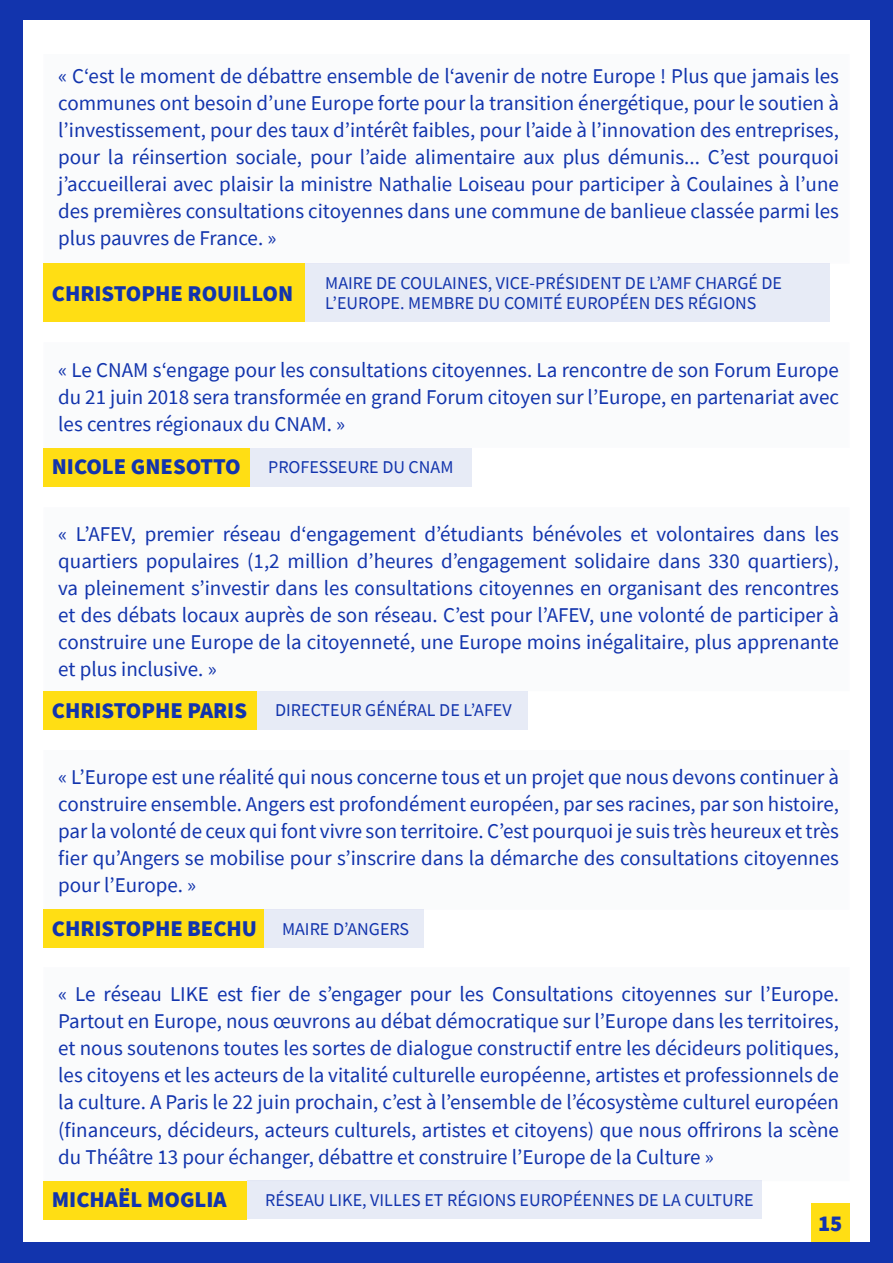
<style>
.page{position:relative;width:893px;height:1263px;background:#1234ad}
.page>*{position:absolute;margin:0;border:0;box-sizing:border-box;transform-origin:0 0}
.t1{font:900 22.5px "Source Sans Pro";color:#1234ad}
.t2{font:21px/27px "Source Sans Pro";color:#1234ad;text-align:justify}
.t3{font:18px "Source Sans Pro";color:#1234ad}
</style>
<div class="page">
<div style="left:23px;top:21px;width:847px;height:1221px;background:#fff"></div>
<div style="left:43px;top:54px;width:807px;height:210px;background:#fafbfc"></div>
<div style="left:43px;top:264px;width:262px;height:58px;background:#ffde14"></div>
<div style="left:305px;top:264px;width:524px;height:58px;background:#e7ebf6"></div>
<div style="left:43px;top:342px;width:807px;height:106px;background:#fafbfc"></div>
<div style="left:43px;top:448px;width:207px;height:38px;background:#ffde14"></div>
<div style="left:250px;top:448px;width:222px;height:38px;background:#e7ebf6"></div>
<div style="left:43px;top:507px;width:807px;height:184px;background:#fafbfc"></div>
<div style="left:43px;top:750px;width:807px;height:160px;background:#fafbfc"></div>
<div style="left:43px;top:910px;width:221px;height:38px;background:#ffde14"></div>
<div style="left:264px;top:910px;width:159px;height:38px;background:#e7ebf6"></div>
<div style="left:43px;top:691px;width:214px;height:38px;background:#ffde14"></div>
<div style="left:257px;top:691px;width:270px;height:38px;background:#e7ebf6"></div>
<div style="left:43px;top:967px;width:807px;height:214px;background:#fafbfc"></div>
<div style="left:43px;top:1181px;width:204px;height:38px;background:#ffde14"></div>
<div style="left:247px;top:1181px;width:514px;height:38px;background:#e7ebf6"></div>
<div style="left:811px;top:1204px;width:39px;height:38px;background:#ffde14"></div>
<p class="t2" style="left:58px;top:62px;width:782px">« C‘est le moment de débattre ensemble de l‘avenir de notre Europe ! Plus que jamais les communes ont besoin d’une Europe forte pour la transition énergétique, pour le soutien à l’investissement, pour des taux d’intérêt faibles, pour l’aide à l’innovation des entreprises, pour la réinsertion sociale, pour l’aide alimentaire aux plus démunis... C’est pourquoi j’accueillerai avec plaisir la ministre Nathalie Loiseau pour participer à Coulaines à l’une des premières consultations citoyennes dans une commune de banlieue classée parmi les plus pauvres de France. »</p>
<p class="t1" style="left:52px;top:278px;width:243px">CHRISTOPHE ROUILLON</p>
<p class="t3" style="left:325px;top:271px;width:458px">MAIRE DE COULAINES, VICE-PRÉSIDENT DE L’AMF CHARGÉ DE</p>
<p class="t3" style="left:325px;top:292px;width:433px">L’EUROPE. MEMBRE DU COMITÉ EUROPÉEN DES RÉGIONS</p>
<p class="t2" style="left:58px;top:356px;width:782px">« Le CNAM s‘engage pour les consultations citoyennes. La rencontre de son Forum Europe du 21 juin 2018 sera transformée en grand Forum citoyen sur l’Europe, en partenariat avec les centres régionaux du CNAM. »</p>
<p class="t1" style="left:52px;top:451px;width:191px">NICOLE GNESOTTO</p>
<p class="t3" style="left:268px;top:455px;width:187px">PROFESSEURE DU CNAM</p>
<p class="t2" style="left:58px;top:520px;width:782px">« L’AFEV, premier réseau d‘engagement d’étudiants bénévoles et volontaires dans les quartiers populaires (1,2 million d’heures d’engagement solidaire dans 330 quartiers), va pleinement s’investir dans les consultations citoyennes en organisant des rencontres et des débats locaux auprès de son réseau. C’est pour l’AFEV, une volonté de participer à construire une Europe de la citoyenneté, une Europe moins inégalitaire, plus apprenante et plus inclusive. »</p>
<p class="t1" style="left:52px;top:695px;width:197px">CHRISTOPHE PARIS</p>
<p class="t3" style="left:275px;top:699px;width:238px">DIRECTEUR GÉNÉRAL DE L’AFEV</p>
<p class="t2" style="left:58px;top:764px;width:782px">« L’Europe est une réalité qui nous concerne tous et un projet que nous devons continuer à construire ensemble. Angers est profondément européen, par ses racines, par son histoire, par la volonté de ceux qui font vivre son territoire. C’est pourquoi je suis très heureux et très fier qu’Angers se mobilise pour s’inscrire dans la démarche des consultations citoyennes pour l’Europe. »</p>
<p class="t1" style="left:52px;top:913px;width:207px">CHRISTOPHE BECHU</p>
<p class="t3" style="left:282px;top:917px;width:129px">MAIRE D’ANGERS</p>
<p class="t2" style="left:58px;top:981px;width:782px">« Le réseau LIKE est fier de s’engager pour les Consultations citoyennes sur l’Europe.<br>Partout en Europe, nous œuvrons au débat démocratique sur l’Europe dans les territoires, et nous soutenons toutes les sortes de dialogue constructif entre les décideurs politiques, les citoyens et les acteurs de la vitalité culturelle européenne, artistes et professionnels de la culture. A Paris le 22 juin prochain, c’est à l’ensemble de l’écosystème culturel européen (financeurs, décideurs, acteurs culturels, artistes et citoyens) que nous offrirons la scène du Théâtre 13 pour échanger, débattre et construire l’Europe de la Culture »</p>
<p class="t1" style="left:52px;top:1184px;width:176px">MICHAËL MOGLIA</p>
<p class="t3" style="left:265px;top:1188px;width:490px">RÉSEAU LIKE, VILLES ET RÉGIONS EUROPÉENNES DE LA CULTURE</p>
<p class="t1" style="left:818px;top:1208px;width:26px">15</p>
</div>
